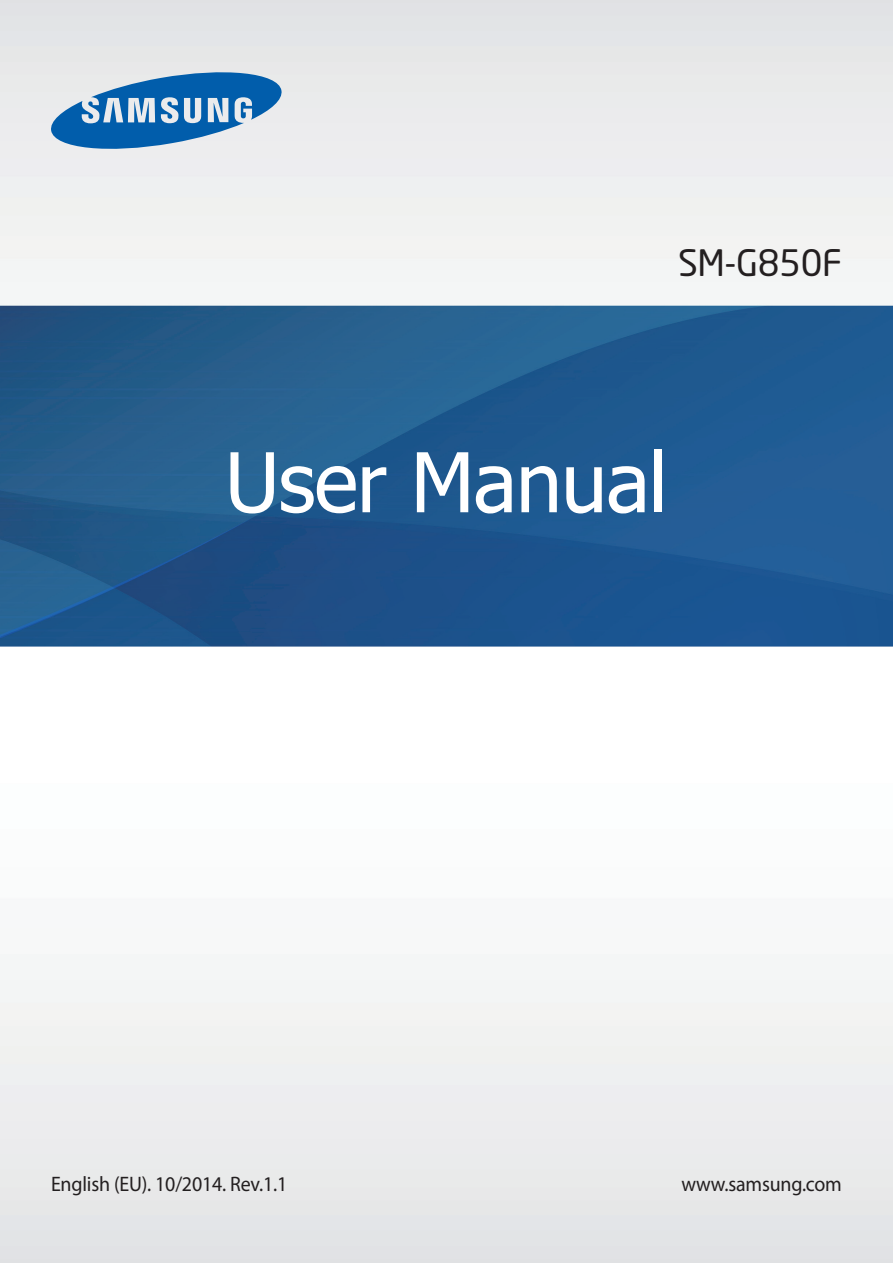
<style>
.page{position:relative;width:893px;height:1263px;background:#fff}
.page>*{position:absolute;margin:0;border:0;box-sizing:border-box;transform-origin:0 0}
.t1{font:82.5px "Tahoma";letter-spacing:-.01em;color:#fff}
.t2{font:36px "Neo Sans";letter-spacing:-.01em;color:#231f20}
.t3{font:21px "Myriad Pro";letter-spacing:-.01em;color:#231f20;scale:.95 1}
</style>
<div class="page">
<img style="left:0;top:0;width:893px;height:1263px">
<svg style="left:51px;top:72px;width:231px;height:77px"></svg>
<h2 class="t2" style="left:678px;top:246px;width:165px">SM-G850F</h2>
<h1 class="t1" style="left:225px;top:427px;width:444px">User Manual</h1>
<p class="t3" style="left:51px;top:1171px;width:250px">English (EU). 10/2014. Rev.1.1</p>
<p class="t3" style="left:681px;top:1171px;width:171px">www.samsung.com</p>
</div>
